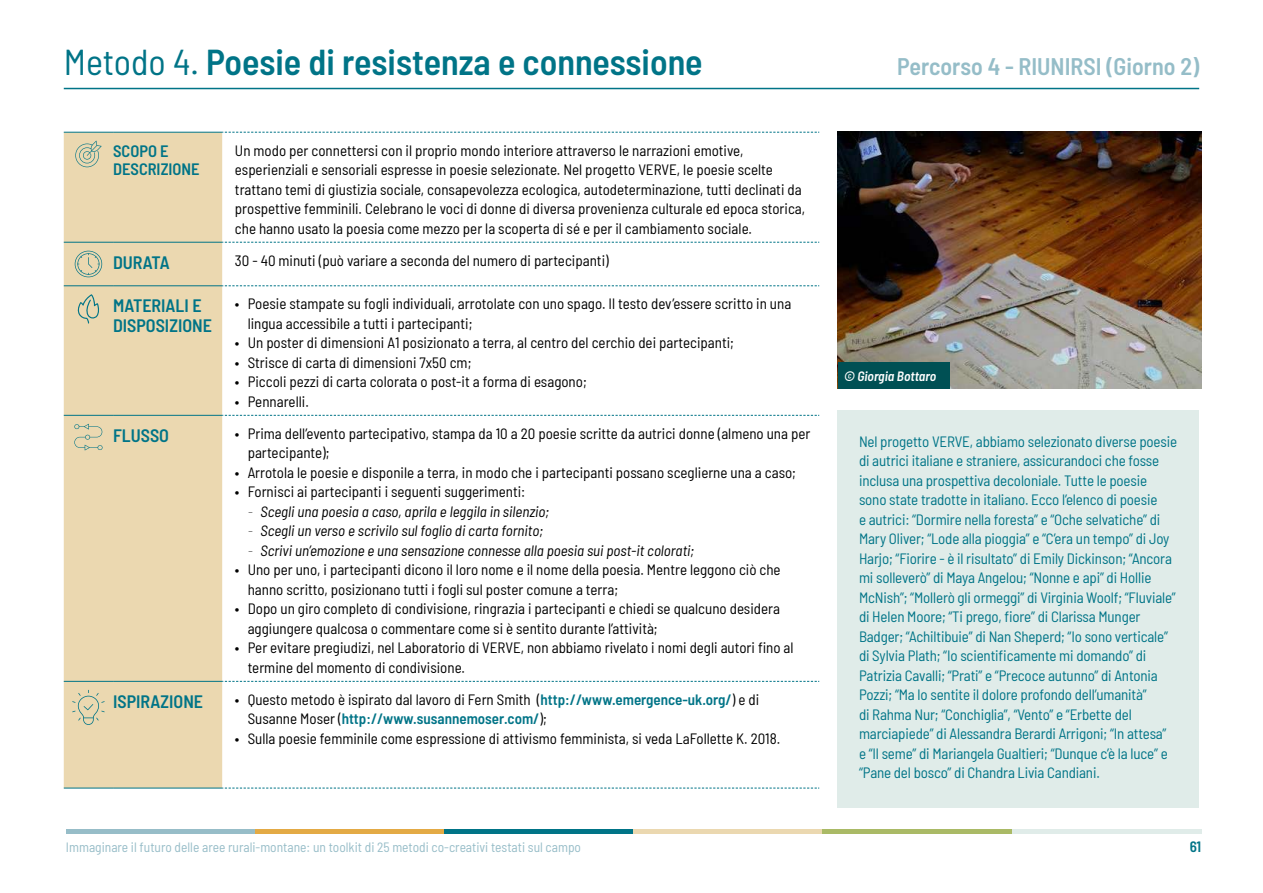
<style>
.page{position:relative;width:1263px;height:893px;background:#fff}
.page>*{position:absolute;margin:0;border:0;box-sizing:border-box;transform-origin:0 0}
.t1{font:600 semi-condensed 36px "Barlow";color:#007487}
.t2{font:600 semi-condensed 24px "Barlow";color:#95bdc8}
.t3{font:600 semi-condensed 18px/19.4px "Barlow";color:#007487}
.t4{font:600 semi-condensed 16.5px/17.9px "Barlow";color:#007487}
.t5{font:semi-condensed 15px/19.5px "Barlow";color:#000}
.t6{font:semi-condensed 15px/19.5px "Barlow";letter-spacing:-.01em;color:#007487}
.t7{font:italic semi-condensed 15px "Barlow";color:#000}
.t8{font:600 semi-condensed 15px "Barlow";color:#007487}
.t9{font:semi-condensed 13.5px "Barlow";color:#97bdc8}
.t10{font:italic 600 semi-condensed 13.5px "Barlow";color:#fff}
.s1{font-weight:400}
.s2{font-weight:100}
.s3{font-weight:600;color:#007487}
</style>
<div class="page">
<hr style="left:66px;top:829px;width:189px;height:4px;background:#97bdc8">
<hr style="left:255px;top:829px;width:189px;height:4px;background:#e3aa45">
<hr style="left:444px;top:829px;width:190px;height:4px;background:#007487">
<hr style="left:634px;top:829px;width:189px;height:4px;background:#ebd8b0">
<hr style="left:823px;top:829px;width:189px;height:4px;background:#aaba66">
<hr style="left:1012px;top:829px;width:189px;height:4px;background:#e0ece9">
<img style="left:838px;top:132px;width:363px;height:256px">
<div style="left:838px;top:362px;width:111px;height:26px;background:#005054"></div>
<hr style="left:64px;top:88px;width:1135px;height:1px;background:#007487">
<div style="left:64px;top:133px;width:158px;height:655px;background:#ebd8b0"></div>
<hr style="left:64px;top:132px;width:49px;height:1px;background:#007487">
<hr style="left:113px;top:132px;width:109px;height:1px;background:#007487">
<hr style="left:64px;top:242px;width:49px;height:1px;background:#007487">
<hr style="left:113px;top:242px;width:109px;height:1px;background:#007487">
<hr style="left:64px;top:285px;width:49px;height:1px;background:#007487">
<hr style="left:113px;top:285px;width:109px;height:1px;background:#007487">
<hr style="left:64px;top:415px;width:49px;height:1px;background:#007487">
<hr style="left:113px;top:415px;width:109px;height:1px;background:#007487">
<hr style="left:64px;top:681px;width:49px;height:1px;background:#007487">
<hr style="left:113px;top:681px;width:109px;height:1px;background:#007487">
<hr style="left:64px;top:788px;width:49px;height:1px;background:#007487">
<hr style="left:113px;top:788px;width:109px;height:1px;background:#007487">
<svg style="left:222px;top:132px;width:597px;height:1px"></svg>
<svg style="left:222px;top:242px;width:597px;height:1px"></svg>
<svg style="left:222px;top:285px;width:597px;height:1px"></svg>
<svg style="left:222px;top:415px;width:597px;height:1px"></svg>
<svg style="left:222px;top:681px;width:597px;height:1px"></svg>
<svg style="left:222px;top:788px;width:597px;height:1px"></svg>
<svg style="left:75px;top:141px;width:27px;height:26px"></svg>
<svg style="left:75px;top:251px;width:27px;height:26px"></svg>
<svg style="left:77px;top:294px;width:23px;height:30px"></svg>
<svg style="left:74px;top:424px;width:29px;height:26px"></svg>
<svg style="left:72px;top:690px;width:33px;height:35px"></svg>
<div style="left:838px;top:410px;width:361px;height:398px;background:#e0ece9"></div>
<h1 class="t1" style="left:64px;top:36px;width:640px"><span class="s1">Metodo 4.</span> Poesie di resistenza e connessione</h1>
<h2 class="t2" style="left:897px;top:49px;width:303px">Percorso 4 - RIUNIRSI (Giorno 2)</h2>
<p class="t4" style="left:113px;top:141px;width:88px">SCOPO E<br>DESCRIZIONE</p>
<p class="t5" style="left:235px;top:139px;width:572px">Un modo per connettersi con il proprio mondo interiore attraverso le narrazioni emotive, esperienziali e sensoriali espresse in poesie selezionate. Nel progetto VERVE, le poesie scelte trattano temi di giustizia sociale, consapevolezza ecologica, autodeterminazione, tutti declinati da prospettive femminili. Celebrano le voci di donne di diversa provenienza culturale ed epoca storica, che hanno usato la poesia come mezzo per la scoperta di sé e per il cambiamento sociale.</p>
<p class="t3" style="left:113px;top:251px;width:58px">DURATA</p>
<p class="t5" style="left:235px;top:249px;width:375px">30 - 40 minuti (può variare a seconda del numero di partecipanti)</p>
<p class="t3" style="left:113px;top:295px;width:100px">MATERIALI E<br>DISPOSIZIONE</p>
<p class="t5" style="left:248px;top:293px;width:545px;text-indent:-13px">• Poesie stampate su fogli individuali, arrotolate con uno spago. Il testo dev’essere scritto in una lingua accessibile a tutti i partecipanti;</p>
<p class="t5" style="left:235px;top:332px;width:501px">• Un poster di dimensioni A1 posizionato a terra, al centro del cerchio dei partecipanti;</p>
<p class="t5" style="left:235px;top:352px;width:238px">• Strisce di carta di dimensioni 7x50 cm;</p>
<p class="t5" style="left:235px;top:371px;width:353px">• Piccoli pezzi di carta colorata o post-it a forma di esagono;</p>
<p class="t5" style="left:235px;top:391px;width:75px">• Pennarelli.</p>
<p class="t3" style="left:113px;top:424px;width:57px">FLUSSO</p>
<p class="t5" style="left:248px;top:423px;width:564px;text-indent:-13px">• Prima dell’evento partecipativo, stampa da 10 a 20 poesie scritte da autrici donne (almeno una per partecipante);</p>
<p class="t5" style="left:235px;top:462px;width:563px">• Arrotola le poesie e disponile a terra, in modo che i partecipanti possano sceglierne una a caso;</p>
<p class="t5" style="left:235px;top:481px;width:292px">• Fornisci ai partecipanti i seguenti suggerimenti:</p>
<p class="t7" style="left:248px;top:501px;width:303px"><span class="s2">-</span> Scegli una poesia a caso, aprila e leggila in silenzio;</p>
<p class="t7" style="left:248px;top:520px;width:297px"><span class="s2">-</span> Scegli un verso e scrivilo sul foglio di carta fornito;</p>
<p class="t7" style="left:248px;top:540px;width:448px"><span class="s2">-</span> Scrivi un’emozione e una sensazione connesse alla poesia sui post-it colorati;</p>
<p class="t5" style="left:248px;top:559px;width:534px;text-indent:-13px">• Uno per uno, i partecipanti dicono il loro nome e il nome della poesia. Mentre leggono ciò che hanno scritto, posizionano tutti i fogli sul poster comune a terra;</p>
<p class="t5" style="left:248px;top:598px;width:534px;text-indent:-13px">• Dopo un giro completo di condivisione, ringrazia i partecipanti e chiedi se qualcuno desidera aggiungere qualcosa o commentare come si è sentito durante l’attività;</p>
<p class="t5" style="left:248px;top:637px;width:547px;text-indent:-13px">• Per evitare pregiudizi, nel Laboratorio di VERVE, non abbiamo rivelato i nomi degli autori fino al termine del momento di condivisione.</p>
<p class="t3" style="left:113px;top:690px;width:91px">ISPIRAZIONE</p>
<p class="t5" style="left:248px;top:689px;width:513px;text-indent:-13px">• Questo metodo è ispirato dal lavoro di Fern Smith (<span class="s3">http://www.emergence-uk.org/</span>) e di<br>Susanne Moser (<span class="s3">http://www.susannemoser.com/</span>);</p>
<p class="t5" style="left:235px;top:728px;width:547px">• Sulla poesie femminile come espressione di attivismo femminista, si veda LaFollette K. 2018.</p>
<p class="t10" style="left:844px;top:366px;width:94px">© Giorgia Bottaro</p>
<p class="t6" style="left:859px;top:430px;width:320px">Nel progetto VERVE, abbiamo selezionato diverse poesie di autrici italiane e straniere, assicurandoci che fosse inclusa una prospettiva decoloniale. Tutte le poesie sono state tradotte in italiano. Ecco l’elenco di poesie<br>e autrici: “Dormire nella foresta” e “Oche selvatiche” di Mary Oliver; “Lode alla pioggia” e “C’era un tempo” di Joy Harjo; “Fiorire - è il risultato” di Emily Dickinson; “Ancora mi solleverò” di Maya Angelou; “Nonne e api” di Hollie McNish”; “Mollerò gli ormeggi” di Virginia Woolf; “Fluviale” di Helen Moore; “Ti prego, fiore” di Clarissa Munger Badger; “Achiltibuie” di Nan Sheperd; “Io sono verticale” di Sylvia Plath; “Io scientificamente mi domando” di Patrizia Cavalli; “Prati” e “Precoce autunno” di Antonia Pozzi; “Ma lo sentite il dolore profondo dell’umanità”<br>di Rahma Nur; “Conchiglia”, “Vento” e “Erbette del marciapiede” di Alessandra Berardi Arrigoni; “In attesa” e “Il seme” di Mariangela Gualtieri; “Dunque c’è la luce” e “Pane del bosco” di Chandra Livia Candiani.</p>
<p class="t9" style="left:66px;top:837px;width:517px">Immaginare il futuro delle aree rurali-montane: un toolkit di 25 metodi co-creativi testati sul campo</p>
<p class="t8" style="left:1190px;top:835px;width:13px">61</p>
</div>
